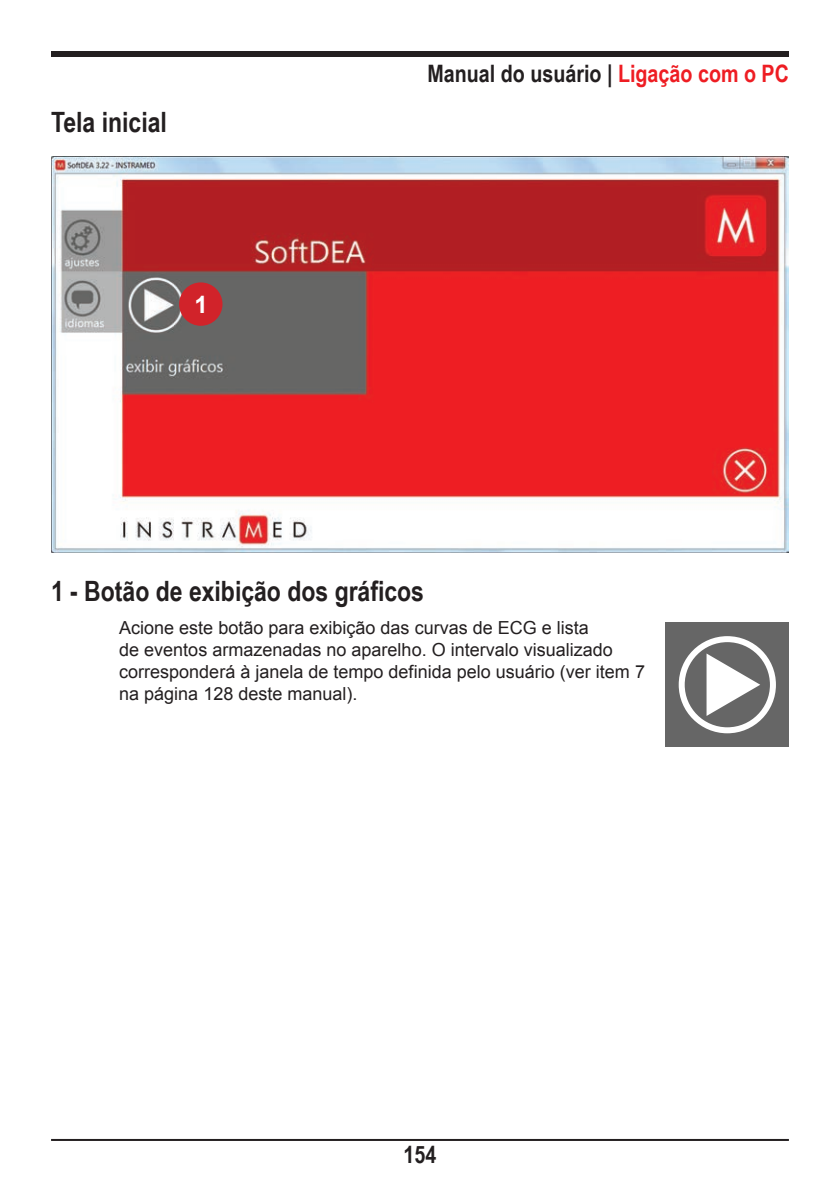
<style>
.page{position:relative;width:840px;height:1191px;background:#fff}
.page>*{position:absolute;margin:0;border:0;box-sizing:border-box;transform-origin:0 0}
.Sub_titulo_indice_re{font:700 28px "Arial Narrow";color:#231f20}
.Sub_titulo{font:700 28px "Arial Narrow";color:#231f20}
.t1{font:700 24px "Arial Narrow";color:#231f20}
.Numero-indicador{font:700 24px "Arial";color:#fff}
.texto_padrao{font:18px/22px "Arial";color:#231f20}
.s1{color:#ee1d23}
</style>
<div class="page">
<div style="left:51px;top:51px;width:737px;height:6px;background:#231f20"></div>
<hr style="left:51px;top:1139px;width:737px;height:2px;background:#231f20">
<img style="left:51px;top:156px;width:737px;height:396px">
<div style="left:179px;top:282px;width:43px;height:44px;background:#d1232a;border-radius:50%"></div>
<div style="left:665px;top:622px;width:123px;height:124px;background:#666"></div>
<svg style="left:681px;top:639px;width:91px;height:91px"></svg>
<div style="left:678px;top:636px;width:97px;height:97px;border:6px solid #fff;border-radius:50%"></div>
<svg style="left:706px;top:653px;width:53px;height:63px"></svg>
<p class="Sub_titulo" style="left:51px;top:101px;width:117px">Tela inicial</p>
<p class="Numero-indicador" style="left:194px;top:288px;width:15px">1</p>
<h2 class="t1" style="left:427px;top:55px;width:362px">Manual do usuário | <span class="s1">Ligação com o PC</span></h2>
<p class="Sub_titulo_indice_re" style="left:51px;top:570px;width:374px">1 - Botão de exibição dos gráficos</p>
<p class="texto_padrao" style="left:119px;top:617px;width:527px">Acione este botão para exibição das curvas de ECG e lista<br>de eventos armazenadas no aparelho. O intervalo visualizado corresponderá à janela de tempo definida pelo usuário (ver item 7 na página 128 deste manual).</p>
<h2 class="t1" style="left:403px;top:1136px;width:34px">154</h2>
</div>
